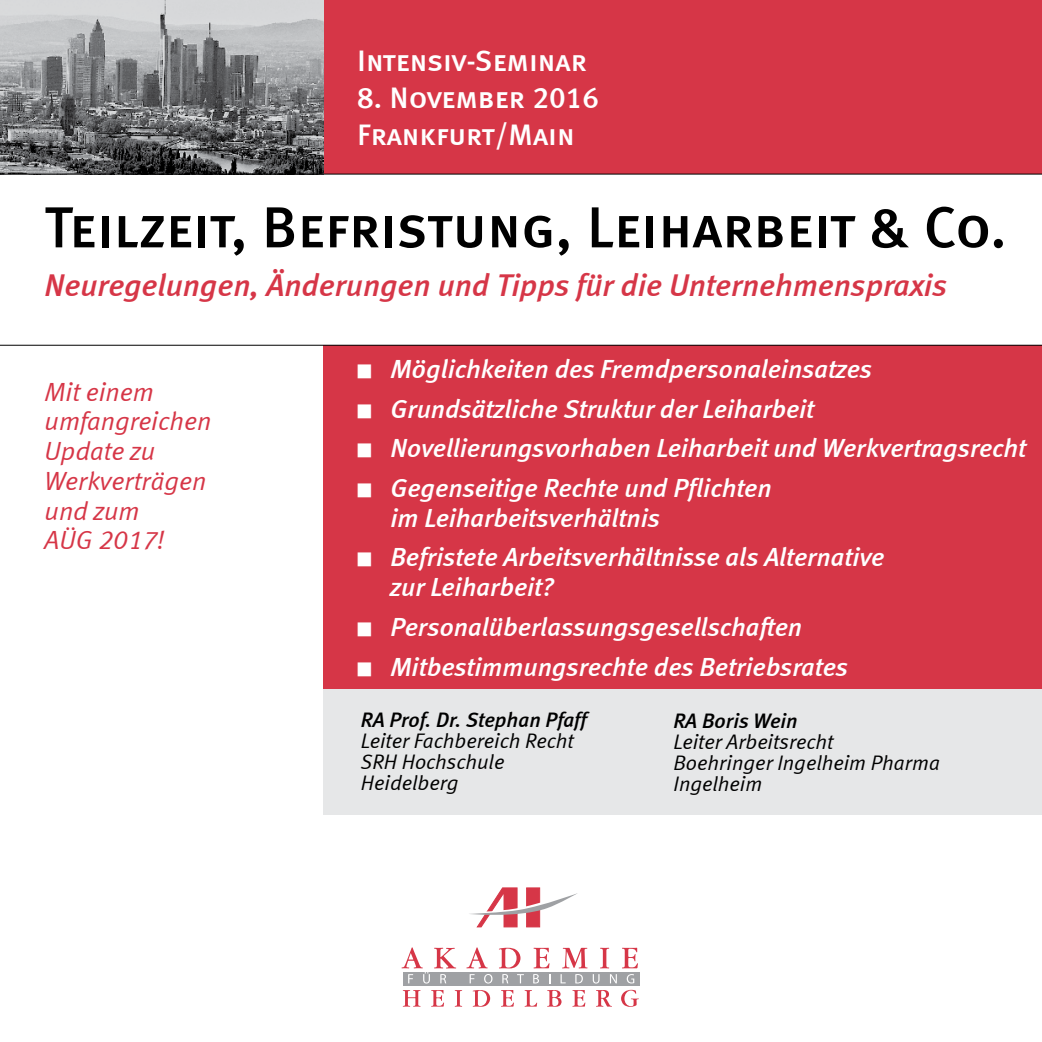
<style>
.page{position:relative;width:1042px;height:1042px;background:#fff}
.page>*{position:absolute;margin:0;border:0;box-sizing:border-box;transform-origin:0 0}
.t1{font:57.75px "Meta Medium LF Caps";color:#000}
.t2{font:italic 31.5px "Meta Medium LF";color:#d63647}
.t3{font:29.75px/36.8px "Meta Medium LF Caps";color:#fff}
.t4{font:italic 26.25px/29.8px "Meta Medium LF";color:#fff}
.t5{font:italic 26.25px/29.8px "Meta Normal LF";color:#d63647}
.t6{font:italic 21px/21px "Meta Normal LF";color:#000}
.t7{font:italic 21px "Meta Medium LF";color:#000}
</style>
<div class="page">
<div style="left:323px;top:0;width:719px;height:174px;background:#d63647"></div>
<div style="left:323px;top:345px;width:719px;height:344px;background:#d63647"></div>
<svg style="left:469px;top:888px;width:108px;height:39px"></svg>
<svg style="left:403px;top:990px;width:17px;height:16px"></svg>
<svg style="left:431px;top:990px;width:13px;height:16px"></svg>
<svg style="left:455px;top:990px;width:7px;height:16px"></svg>
<svg style="left:473px;top:990px;width:17px;height:16px"></svg>
<svg style="left:501px;top:990px;width:13px;height:16px"></svg>
<svg style="left:524px;top:990px;width:13px;height:16px"></svg>
<svg style="left:547px;top:990px;width:14px;height:16px"></svg>
<svg style="left:572px;top:990px;width:13px;height:16px"></svg>
<svg style="left:596px;top:990px;width:15px;height:16px"></svg>
<svg style="left:621px;top:990px;width:18px;height:17px"></svg>
<svg style="left:466px;top:947px;width:22px;height:21px"></svg>
<svg style="left:499px;top:948px;width:21px;height:20px"></svg>
<svg style="left:533px;top:948px;width:16px;height:20px"></svg>
<svg style="left:562px;top:948px;width:25px;height:20px"></svg>
<svg style="left:600px;top:948px;width:9px;height:20px"></svg>
<svg style="left:622px;top:948px;width:16px;height:20px"></svg>
<div style="left:403px;top:972px;width:236px;height:13px;background:#9fa1a4"></div>
<svg style="left:401px;top:947px;width:55px;height:36px"></svg>
<svg style="left:470px;top:974px;width:4px;height:9px"></svg>
<svg style="left:484px;top:974px;width:8px;height:9px"></svg>
<svg style="left:502px;top:974px;width:6px;height:9px"></svg>
<svg style="left:517px;top:974px;width:7px;height:9px"></svg>
<svg style="left:533px;top:974px;width:6px;height:9px"></svg>
<svg style="left:560px;top:974px;width:6px;height:9px"></svg>
<svg style="left:575px;top:974px;width:8px;height:9px"></svg>
<svg style="left:593px;top:974px;width:6px;height:9px"></svg>
<svg style="left:610px;top:974px;width:7px;height:9px"></svg>
<svg style="left:627px;top:974px;width:7px;height:9px"></svg>
<img style="left:0;top:0;width:323px;height:174px">
<hr style="left:0;top:174px;width:1042px;height:1px;background:#000">
<hr style="left:0;top:345px;width:1042px;height:1px;background:#000">
<div style="left:323px;top:689px;width:719px;height:126px;background:#e6e7e8"></div>
<p class="t3" style="left:357px;top:42px;width:231px">Intensiv-Seminar</p>
<p class="t3" style="left:357px;top:79px;width:243px">8. November 2016<br>Frankfurt/Main</p>
<h1 class="t1" style="left:45px;top:194px;width:963px">Teilzeit, Befristung, Leiharbeit &amp; Co.</h1>
<p class="t2" style="left:45px;top:266px;width:904px">Neuregelungen, Änderungen und Tipps für die Unternehmenspraxis</p>
<p class="t5" style="left:45px;top:376px;width:168px">Mit einem umfangreichen<br>Update zu<br>Werkverträgen und zum<br>AÜG 2017!</p>
<p class="t4" style="left:357px;top:354px;width:516px">■ Möglichkeiten des Fremdpersonaleinsatzes</p>
<p class="t4" style="left:357px;top:393px;width:458px">■ Grundsätzliche Struktur der Leiharbeit</p>
<p class="t4" style="left:357px;top:433px;width:670px">■ Novellierungsvorhaben Leiharbeit und Werkvertragsrecht</p>
<p class="t4" style="left:390px;top:473px;width:383px;text-indent:-33px">■ Gegenseitige Rechte und Pflichten im Leiharbeitsverhältnis</p>
<p class="t4" style="left:390px;top:542px;width:495px;text-indent:-33px">■ Befristete Arbeitsverhältnisse als Alternative zur Leiharbeit?</p>
<p class="t4" style="left:357px;top:611px;width:446px">■ Personalüberlassungsgesellschaften</p>
<p class="t4" style="left:357px;top:651px;width:492px">■ Mitbestimmungsrechte des Betriebsrates</p>
<p class="t7" style="left:361px;top:707px;width:227px">RA Prof. Dr. Stephan Pfaff</p>
<p class="t6" style="left:361px;top:730px;width:214px">Leiter Fachbereich Recht<br>SRH Hochschule<br>Heidelberg</p>
<p class="t7" style="left:673px;top:708px;width:126px">RA Boris Wein</p>
<p class="t6" style="left:673px;top:731px;width:268px">Leiter Arbeitsrecht<br>Boehringer Ingelheim Pharma<br>Ingelheim</p>
</div>
